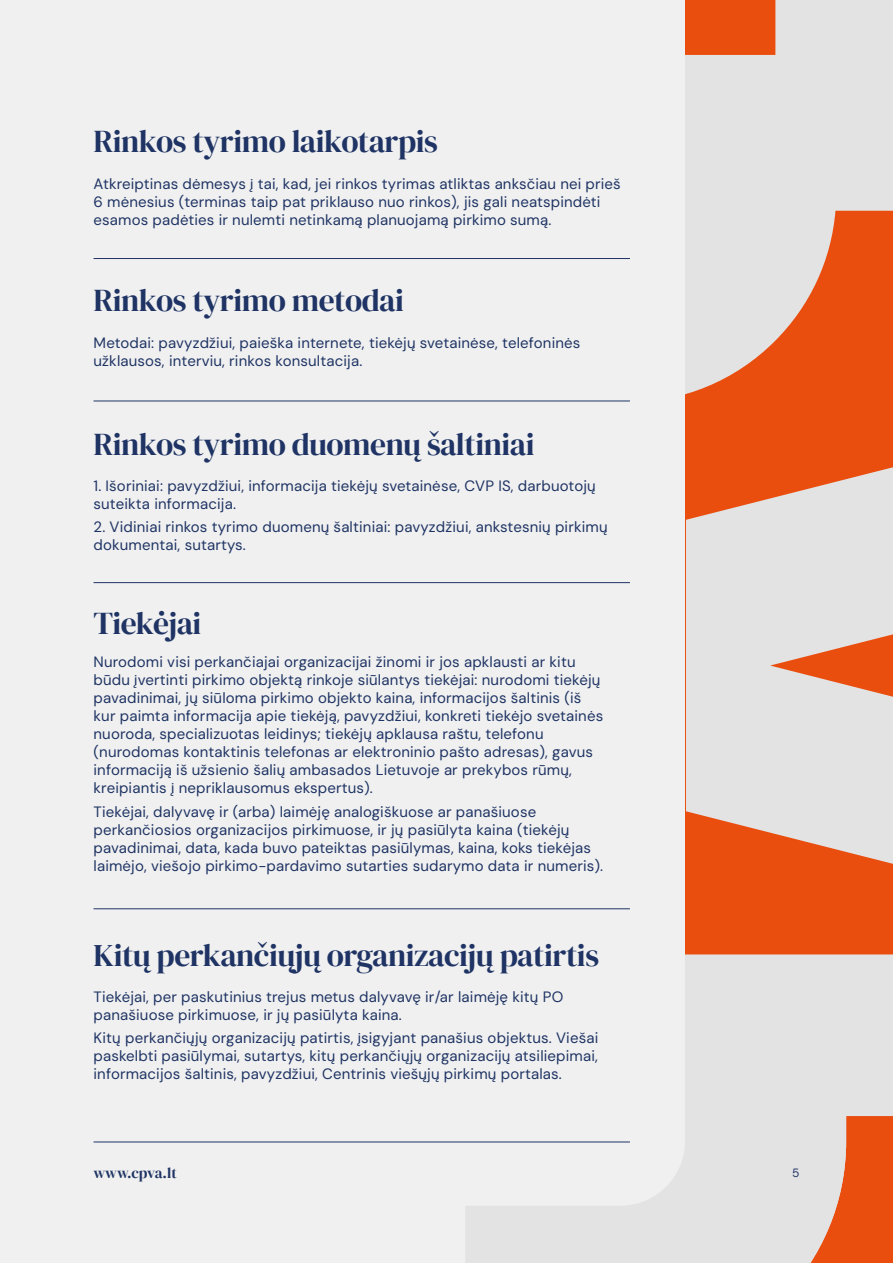
<style>
.page{position:relative;width:893px;height:1263px;background:#f0f0f0}
.page>*{position:absolute;margin:0;border:0;box-sizing:border-box;transform-origin:0 0}
.t1{font:31.5px "DM Serif Display";letter-spacing:-.015em;color:#1f3464}
.t2{font:15px/18px "DM Sans";letter-spacing:.01em;color:#1f3464}
.t3{font:15px "DM Serif Display";letter-spacing:-.005em;color:#1f3464}
.t4{font:12px "DM Sans";color:#1f3464}
</style>
<div class="page">
<div style="left:686px;top:0;width:207px;height:1263px;background:#e94e0f"></div>
<svg style="left:686px;top:0;width:207px;height:394px;fill:#e3e3e3"></svg>
<svg style="left:686px;top:467px;width:207px;height:397px;fill:#e3e3e3"></svg>
<svg style="left:465px;top:955px;width:428px;height:308px;fill:#e3e3e3"></svg>
<hr style="left:94px;top:258px;width:536px;height:1px;background:#1f3464">
<hr style="left:94px;top:582px;width:536px;height:1px;background:#1f3464">
<hr style="left:94px;top:908px;width:536px;height:1px;background:#1f3464">
<hr style="left:94px;top:401px;width:536px;height:1px;background:#1f3464">
<hr style="left:94px;top:1142px;width:536px;height:1px;background:#1f3464">
<h1 class="t1" style="left:94px;top:124px;width:346px">Rinkos tyrimo laikotarpis</h1>
<p class="t2" style="left:94px;top:174px;width:529px">Atkreiptinas dėmesys į tai, kad, jei rinkos tyrimas atliktas anksčiau nei prieš<br>6 mėnesius (terminas taip pat priklauso nuo rinkos), jis gali neatspindėti esamos padėties ir nulemti netinkamą planuojamą pirkimo sumą.</p>
<h1 class="t1" style="left:94px;top:282px;width:312px">Rinkos tyrimo metodai</h1>
<p class="t2" style="left:94px;top:333px;width:488px">Metodai: pavyzdžiui, paieška internete, tiekėjų svetainėse, telefoninės užklausos, interviu, rinkos konsultacija.</p>
<h1 class="t1" style="left:94px;top:426px;width:442px">Rinkos tyrimo duomenų šaltiniai</h1>
<p class="t2" style="left:94px;top:477px;width:504px">1. Išoriniai: pavyzdžiui, informacija tiekėjų svetainėse, CVP IS, darbuotojų suteikta informacija.</p>
<p class="t2" style="left:94px;top:518px;width:516px">2. Vidiniai rinkos tyrimo duomenų šaltiniai: pavyzdžiui, ankstesnių pirkimų dokumentai, sutartys.</p>
<h1 class="t1" style="left:94px;top:605px;width:109px">Tiekėjai</h1>
<p class="t2" style="left:94px;top:653px;width:511px">Nurodomi visi perkančiajai organizacijai žinomi ir jos apklausti ar kitu būdu įvertinti pirkimo objektą rinkoje siūlantys tiekėjai: nurodomi tiekėjų pavadinimai, jų siūloma pirkimo objekto kaina, informacijos šaltinis (iš kur paimta informacija apie tiekėją, pavyzdžiui, konkreti tiekėjo svetainės nuoroda, specializuotas leidinys; tiekėjų apklausa raštu, telefonu (nurodomas kontaktinis telefonas ar elektroninio pašto adresas), gavus informaciją iš užsienio šalių ambasados Lietuvoje ar prekybos rūmų, kreipiantis į nepriklausomus ekspertus).</p>
<p class="t2" style="left:94px;top:802px;width:511px">Tiekėjai, dalyvavę ir (arba) laimėję analogiškuose ar panašiuose perkančiosios organizacijos pirkimuose, ir jų pasiūlyta kaina (tiekėjų pavadinimai, data, kada buvo pateiktas pasiūlymas, kaina, koks tiekėjas laimėjo, viešojo pirkimo-pardavimo sutarties sudarymo data ir numeris).</p>
<h1 class="t1" style="left:94px;top:937px;width:507px">Kitų perkančiųjų organizacijų patirtis</h1>
<p class="t2" style="left:94px;top:988px;width:471px">Tiekėjai, per paskutinius trejus metus dalyvavę ir/ar laimėję kitų PO panašiuose pirkimuose, ir jų pasiūlyta kaina.</p>
<p class="t2" style="left:94px;top:1029px;width:506px;text-align:justify">Kitų perkančiųjų organizacijų patirtis, įsigyjant panašius objektus. Viešai paskelbti pasiūlymai, sutartys, kitų perkančiųjų organizacijų atsiliepimai, informacijos šaltinis, pavyzdžiui, Centrinis viešųjų pirkimų portalas.</p>
<p class="t3" style="left:94px;top:1164px;width:85px">www.cpva.lt</p>
<p class="t4" style="left:792px;top:1165px;width:9px">5</p>
</div>
